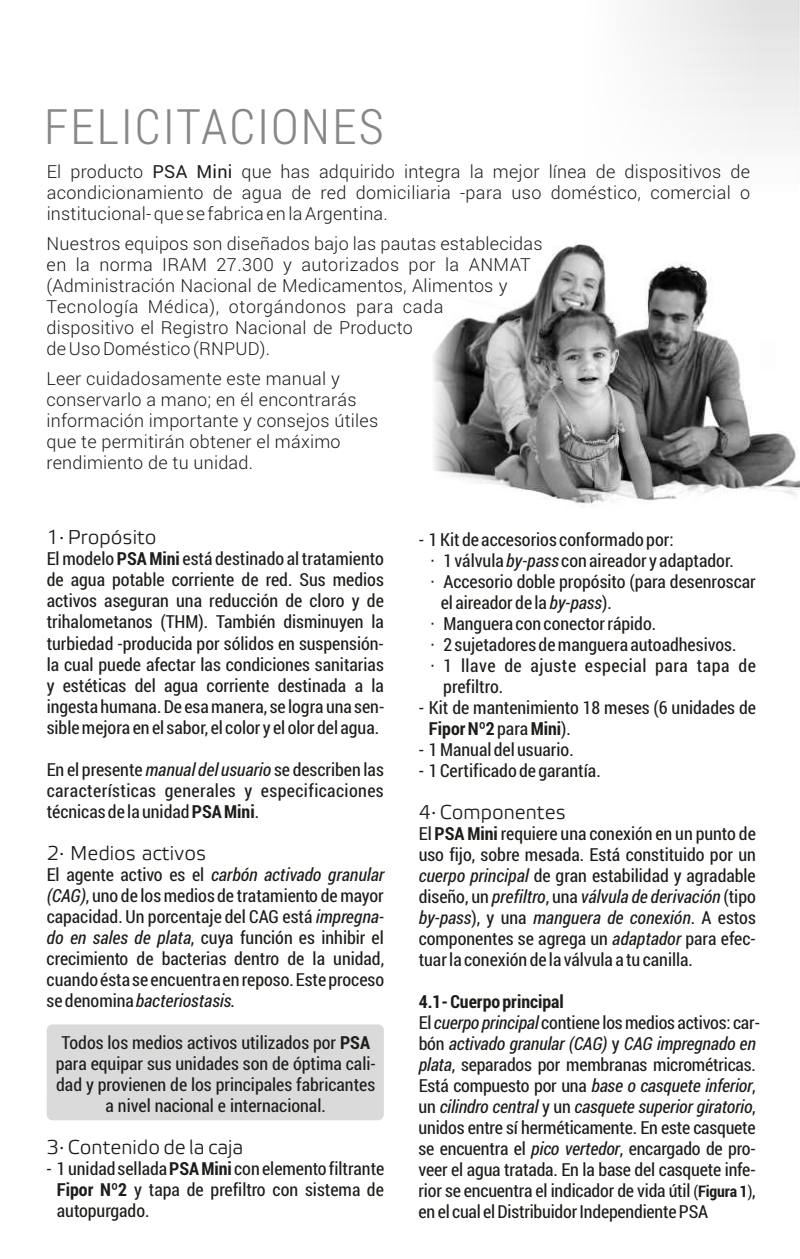
<style>
.page{position:relative;width:800px;height:1259px;background:#fff}
.page>*{position:absolute;margin:0;border:0;box-sizing:border-box;transform-origin:0 0}
.t1{font:300 48.8px "Roboto Condensed";letter-spacing:.05em;color:#878787}
.t2{font:20px "Etelka Light Pro";color:#1d1d1b}
.t3{font:18px/21px "Roboto Condensed";color:#1d1d1b;text-align:justify}
.t4{font:300 18px/21px "Roboto";letter-spacing:.01em;color:#1d1d1b}
.t5{font:18px "Roboto Condensed";letter-spacing:.03em;color:#1d1d1b}
.s1{font-weight:400}
.s2{font-weight:700}
.s3{font-style:italic}
.s4{font-size:16px}
.s5{font-weight:700;font-size:16px}
</style>
<div class="page">
<img style="left:433px;top:0;width:366px;height:508px">
<div style="left:47px;top:1024px;width:337px;height:96px;background:#dadada;border-radius:6px"></div>
<h1 class="t1" style="left:44px;top:93px;width:341px">FELICITACIONES</h1>
<p class="t4" style="left:47px;top:161px;width:704px;text-align:justify">El producto <span class="s1">PSA Mini</span> que has adquirido integra la mejor línea de dispositivos de acondicionamiento de agua de red domiciliaria -para uso doméstico, comercial o institucional- que se fabrica en la Argentina.</p>
<p class="t4" style="left:47px;top:233px;width:497px">Nuestros equipos son diseñados bajo las pautas establecidas en la norma IRAM 27.300 y autorizados por la ANMAT (Administración Nacional de Medicamentos, Alimentos y Tecnología Médica), otorgándonos para cada<br>dispositivo el Registro Nacional de Producto<br>de Uso Doméstico (RNPUD).</p>
<p class="t4" style="left:47px;top:368px;width:333px">Leer cuidadosamente este manual y conservarlo a mano; en él encontrarás información importante y consejos útiles que te permitirán obtener el máximo rendimiento de tu unidad.</p>
<p class="t2" style="left:47px;top:530px;width:111px">1· Propósito</p>
<p class="t3" style="left:47px;top:548px;width:339px">El modelo <span class="s2">PSA Mini</span> está destinado al tratamiento de agua potable corriente de red. Sus medios activos aseguran una reducción de cloro y de trihalometanos (THM). También disminuyen la turbiedad -producida por sólidos en suspensión&shy;la cual puede afectar las condiciones sanitarias y estéticas del agua corriente destinada a la ingesta humana. De esa manera, se logra una sen&shy;sible mejora en el sabor, el color y el olor del agua.</p>
<p class="t3" style="left:47px;top:758px;width:338px">En el presente <span class="s3">manual del usuario</span> se describen las características generales y especificaciones técnicas de la unidad <span class="s2">PSA Mini</span>.</p>
<p class="t2" style="left:47px;top:845px;width:161px">2· Medios activos</p>
<p class="t3" style="left:47px;top:863px;width:339px">El agente activo es el <span class="s3">carbón activado granular (CAG)</span>, uno de los medios de tratamiento de mayor capacidad. Un porcentaje del CAG está <span class="s3">impregna&shy;do en sales de plata</span>, cuya función es inhibir el crecimiento de bacterias dentro de la unidad, cuando ésta se encuentra en reposo. Este proceso se denomina<span class="s3">bacteriostasis</span>.</p>
<p class="t3" style="left:56px;top:1031px;width:321px;text-align:center">Todos los medios activos utilizados por <span class="s2">PSA </span>para equipar sus unidades son de óptima cali&shy;dad y provienen de los principales fabricantes a nivel nacional e internacional.</p>
<p class="t2" style="left:47px;top:1139px;width:198px">3· Contenido de la caja</p>
<p class="t3" style="left:57px;top:1157px;width:329px;text-indent:-10px">- 1 unidad sellada<span class="s2">PSA Mini</span> con elemento filtrante <span class="s2">Fipor Nº2</span> y tapa de prefiltro con sistema de autopurgado.</p>
<p class="t3" style="left:418px;top:528px;width:256px">- 1 Kit de accesorios conformado por:</p>
<p class="t3" style="left:430px;top:549px;width:305px">· 1 válvula <span class="s3">by-pass</span> con aireador y adaptador.</p>
<p class="t3" style="left:430px;top:570px;width:327px">· Accesorio doble propósito (para desenroscar</p>
<p class="t3" style="left:440px;top:591px;width:172px">el aireador de la <span class="s3">by-pass</span>).</p>
<p class="t3" style="left:430px;top:612px;width:227px">· Manguera con conector rápido.</p>
<p class="t3" style="left:430px;top:633px;width:307px">· 2 sujetadores de manguera autoadhesivos.</p>
<p class="t5" style="left:430px;top:653px;width:327px">· 1 llave de ajuste especial para tapa de</p>
<p class="t3" style="left:443px;top:675px;width:61px">prefiltro.</p>
<p class="t3" style="left:429px;top:696px;width:328px;text-indent:-10px">- Kit de mantenimiento 18 meses (6 unidades de<br><span class="s2">Fipor Nº2</span> para <span class="s2">Mini</span>).</p>
<p class="t3" style="left:418px;top:738px;width:156px">- 1 Manual del usuario.</p>
<p class="t3" style="left:418px;top:759px;width:183px">- 1 Certificado de garantía.</p>
<p class="t2" style="left:418px;top:804px;width:149px">4· Componentes</p>
<p class="t3" style="left:418px;top:822px;width:338px">El <span class="s2">PSA Mini</span> requiere una conexión en un punto de uso fijo, sobre mesada. Está constituido por un <span class="s3">cuerpo principal</span> de gran estabilidad y agradable diseño, un <span class="s3">prefiltro</span>, una <span class="s3">válvula de derivación</span> (tipo <span class="s3">by-pass</span>), y una <span class="s3">manguera de conexión</span>. A estos componentes se agrega un <span class="s3">adaptador</span> para efec&shy;tuar la conexión de la válvula a tu canilla.</p>
<p class="t3" style="left:418px;top:990px;width:343px;text-align:left"><span class="s2">4.1- Cuerpo principal<br></span>El <span class="s3">cuerpo principal</span> contiene los medios activos: car&shy;bón <span class="s3">activado granular (CAG)</span> y <span class="s3">CAG impregnado en plata</span>, separados por membranas micrométricas.<br>Está compuesto por una <span class="s3">base o casquete inferior</span>, un <span class="s3">cilindro central</span> y un <span class="s3">casquete superior giratorio</span>, unidos entre sí herméticamente. En este casquete se encuentra el <span class="s3">pico vertedor</span>, encargado de pro&shy;veer el agua tratada. En la base del casquete infe&shy;rior se encuentra el indicador de vida útil <span class="s4">(</span><span class="s5">Figura 1</span><span class="s4">)</span>, en el cual el Distribuidor Independiente PSA</p>
</div>
